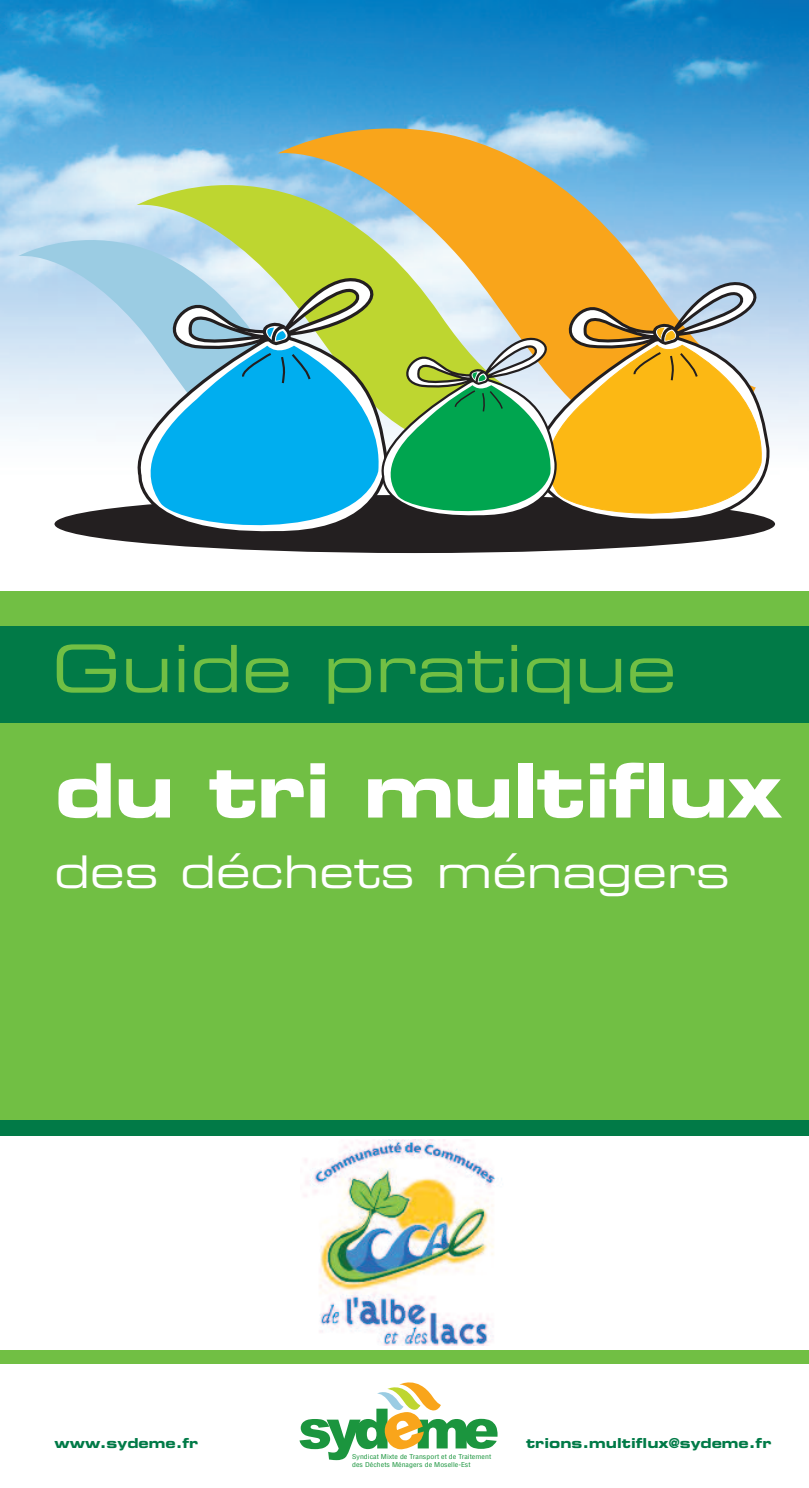
<style>
.page{position:relative;width:809px;height:1488px;background:#fff}
.page>*{position:absolute;margin:0;border:0;box-sizing:border-box;transform-origin:0 0}
.t1{font:75px "Eurostile Bold Extended Two";letter-spacing:-.025em;color:#fff}
.t2{font:65.25px "Eurostile Extended Two";color:#71bf44}
.t3{font:45px "Eurostile Extended Two";color:#fff}
.t4{font:13.75px "Eurostile Bold Extended Two";color:#017a47}
.t5{font:condensed 6.5px/7.2px "Helvetica";color:#1b953e;scale:1.2 1}
</style>
<div class="page">
<div style="left:0;top:718px;width:808px;height:645px;background:#71bf44"></div>
<img style="left:0;top:0;width:808px;height:460px">
<div style="left:0;top:626px;width:808px;height:96px;background:#017a47"></div>
<div style="left:0;top:1120px;width:808px;height:113px;background:#017a47"></div>
<svg style="left:299px;top:1382px;width:198px;height:77px"></svg>
<svg style="left:278px;top:42px;width:477px;height:236px;background:#64a4c2"></svg>
<svg style="left:137px;top:116px;width:382px;height:358px;background:#bab989"></svg>
<svg style="left:18px;top:184px;width:306px;height:288px;background:#cae1cf"></svg>
<div style="left:0;top:591px;width:808px;height:35px;background:#71bf44"></div>
<div style="left:54px;top:495px;width:721px;height:58px;background:#231f20;border-radius:50%"></div>
<svg style="left:139px;top:278px;width:630px;height:256px;background:#8baf82"></svg>
<div style="left:0;top:1135px;width:808px;height:214px;background:#fff"></div>
<img style="left:304px;top:1139px;width:198px;height:206px">
<h2 class="t2" style="left:52px;top:645px;width:626px">Guide pratique</h2>
<h1 class="t1" style="left:54px;top:763px;width:729px">du tri multiflux</h1>
<h3 class="t3" style="left:54px;top:855px;width:677px">des déchets ménagers</h3>
<h3 class="t4" style="left:54px;top:1437px;width:145px">www.sydeme.fr</h3>
<h3 class="t4" style="left:526px;top:1437px;width:247px">trions.multiflux@sydeme.fr</h3>
<p class="t5" style="left:352px;top:1453px;width:117px">Syndicat Mixte de Transport et de Traitement des Déchets Ménagers de Moselle-Est</p>
</div>
